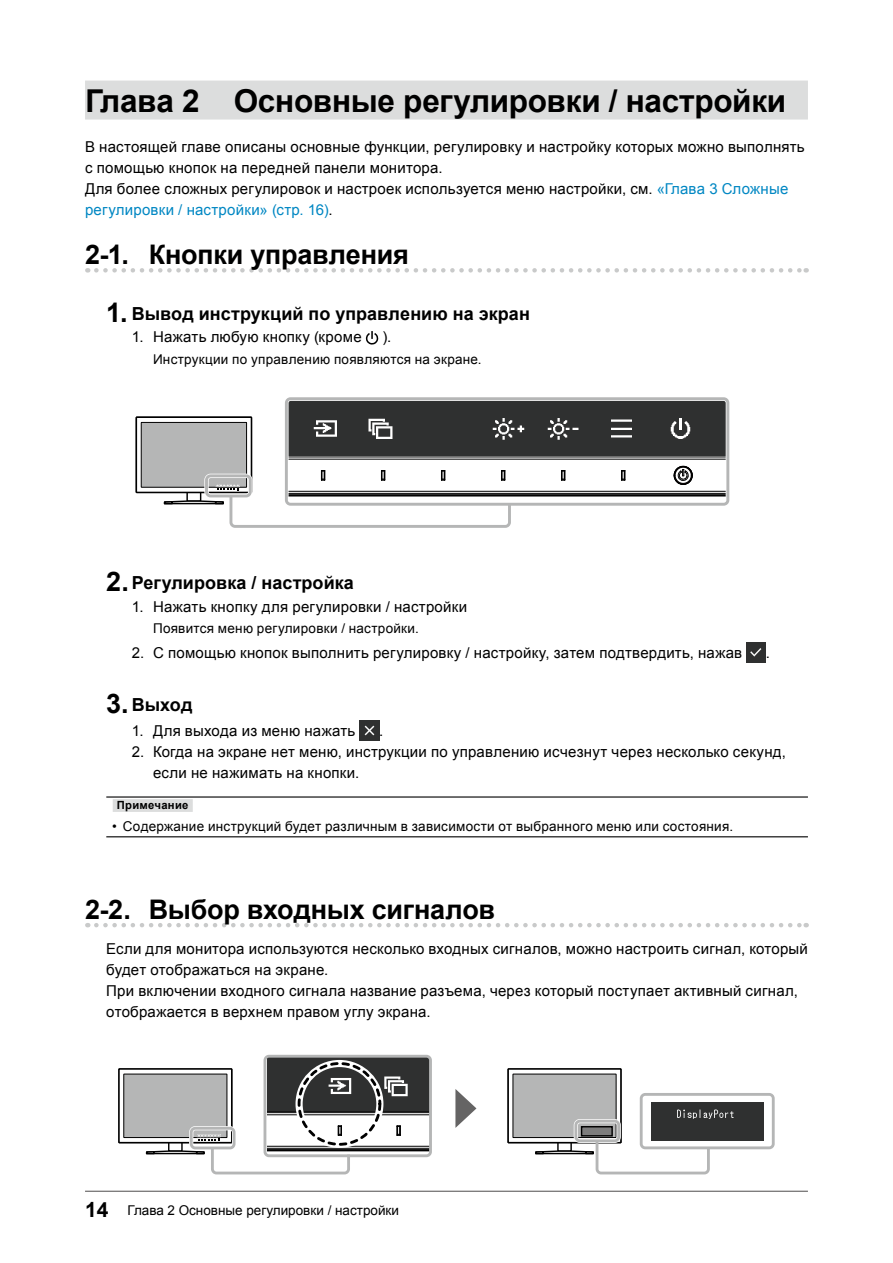
<style>
.page{position:relative;width:893px;height:1263px;background:#fff}
.page>*{position:absolute;margin:0;border:0;box-sizing:border-box;transform-origin:0 0}
.t1{font:700 31.5px "Arial";letter-spacing:-.01em;color:#000}
.t2{font:700 27px "Arial";letter-spacing:-.01em;color:#000}
.t3{font:700 18px "Arial";letter-spacing:.005em;color:#000}
.t4{font:15px/21px "Arial";letter-spacing:.015em;color:#000}
.t5{font:13.5px "Arial";letter-spacing:.02em;color:#000}
.t6{font:13.5px "Arial";color:#000}
.t7{font:700 11.25px "Arial";letter-spacing:.025em;color:#000}
.s1{color:#0087c3}
.s2{font-size:27px}
.s3{font-weight:700;font-size:21px}
</style>
<div class="page">
<hr style="left:85px;top:1191px;width:723px;height:1px;background:#595757">
<div style="left:85px;top:81px;width:723px;height:39px;background:#dcdddd"></div>
<svg style="left:96px;top:268px;width:711px;height:5px"></svg>
<svg style="left:96px;top:923px;width:711px;height:4px"></svg>
<svg style="left:366px;top:331px;width:12px;height:14px"></svg>
<svg style="left:136px;top:417px;width:115px;height:75px"></svg>
<div style="left:136px;top:416px;width:116px;height:77px;border:1px solid #000"></div>
<div style="left:141px;top:422px;width:106px;height:65px;background:#b5b6b6"></div>
<div style="left:141px;top:422px;width:106px;height:66px;border:1px solid #000"></div>
<div style="left:285px;top:397px;width:444px;height:109px;border:3px solid #b5b6b6;border-radius:4px"></div>
<svg style="left:163px;top:400px;width:564px;height:128px"></svg>
<img style="left:746px;top:643px;width:20px;height:19px">
<img style="left:360px;top:721px;width:19px;height:19px">
<hr style="left:106px;top:796px;width:702px;height:1px;background:#000">
<hr style="left:106px;top:836px;width:702px;height:1px;background:#000">
<div style="left:113px;top:799px;width:80px;height:13px;background:#dcdddd"></div>
<svg style="left:508px;top:1069px;width:113px;height:73px"></svg>
<div style="left:507px;top:1068px;width:115px;height:75px;border:1px solid #000"></div>
<div style="left:513px;top:1074px;width:103px;height:63px;background:#b5b6b6"></div>
<div style="left:513px;top:1074px;width:103px;height:64px;border:1px solid #000"></div>
<div style="left:118px;top:1068px;width:114px;height:75px;border:1px solid #000"></div>
<div style="left:124px;top:1074px;width:103px;height:63px;background:#b5b6b6"></div>
<div style="left:123px;top:1074px;width:104px;height:64px;border:1px solid #000"></div>
<div style="left:582px;top:1127px;width:30px;height:9px;background:#7d7d7d"></div>
<div style="left:581px;top:1126px;width:32px;height:10px;border:1px solid #000"></div>
<div style="left:264px;top:1055px;width:168px;height:102px;border:3px solid #b5b6b6;border-radius:4px"></div>
<svg style="left:145px;top:1056px;width:285px;height:119px"></svg>
<div style="left:574px;top:1119px;width:47px;height:24px;border:4px solid #fff;border-radius:4px"></div>
<div style="left:574px;top:1120px;width:46px;height:22px;border:3px solid #b5b6b6;border-radius:4px"></div>
<svg style="left:534px;top:1134px;width:177px;height:41px"></svg>
<svg style="left:455px;top:1089px;width:21px;height:39px"></svg>
<div style="left:641px;top:1094px;width:132px;height:54px;background:#fff;border-radius:4px"></div>
<div style="left:640px;top:1093px;width:135px;height:56px;border:3px solid #b5b6b6;border-radius:4px"></div>
<div style="left:652px;top:1102px;width:111px;height:38px;background:#2f3030"></div>
<h1 class="t1" style="left:85px;top:80px;width:703px">Глава 2 Основные регулировки / настройки</h1>
<p class="t4" style="left:85px;top:136px;width:721px">В настоящей главе описаны основные функции, регулировку и настройку которых можно выполнять с помощью кнопок на передней панели монитора.<br>Для более сложных регулировок и настроек используется меню настройки, см. <span class="s1">«Глава 3 Сложные регулировки / настройки» (стр. 16)</span>.</p>
<h2 class="t2" style="left:85px;top:237px;width:325px">2-1. Кнопки управления</h2>
<p class="t3" style="left:106px;top:301px;width:425px"><span class="s2">1.</span> Вывод инструкций по управлению на экран</p>
<p class="t4" style="left:132px;top:327px;width:231px">1. Нажать любую кнопку (кроме</p>
<p class="t4" style="left:382px;top:327px;width:11px">).</p>
<p class="t5" style="left:153px;top:351px;width:330px">Инструкции по управлению появляются на экране.</p>
<p class="t3" style="left:106px;top:570px;width:249px"><span class="s2">2.</span>Регулировка / настройка</p>
<p class="t4" style="left:132px;top:596px;width:337px">1. Нажать кнопку для регулировки / настройки</p>
<p class="t5" style="left:153px;top:620px;width:267px">Появится меню регулировки / настройки.</p>
<p class="t4" style="left:132px;top:642px;width:612px">2. С помощью кнопок выполнить регулировку / настройку, затем подтвердить, нажав</p>
<p class="t4" style="left:766px;top:642px;width:6px">.</p>
<p class="t3" style="left:106px;top:692px;width:88px"><span class="s2">3.</span> Выход</p>
<p class="t4" style="left:132px;top:720px;width:225px">1. Для выхода из меню нажать</p>
<p class="t4" style="left:379px;top:720px;width:6px">.</p>
<p class="t4" style="left:153px;top:741px;width:634px;text-indent:-21px">2. Когда на экране нет меню, инструкции по управлению исчезнут через несколько секунд, если не нажимать на кнопки.</p>
<p class="t7" style="left:117px;top:798px;width:73px">Примечание</p>
<p class="t5" style="left:112px;top:817px;width:622px">• Содержание инструкций будет различным в зависимости от выбранного меню или состояния.</p>
<h2 class="t2" style="left:85px;top:891px;width:412px">2-2. Выбор входных сигналов</h2>
<p class="t4" style="left:106px;top:938px;width:703px">Если для монитора используются несколько входных сигналов, можно настроить сигнал, который будет отображаться на экране.<br>При включении входного сигнала название разъема, через который поступает активный сигнал, отображается в верхнем правом углу экрана.</p>
<p class="t6" style="left:85px;top:1201px;width:316px"><span class="s3">14</span> Глава 2 Основные регулировки / настройки</p>
</div>
